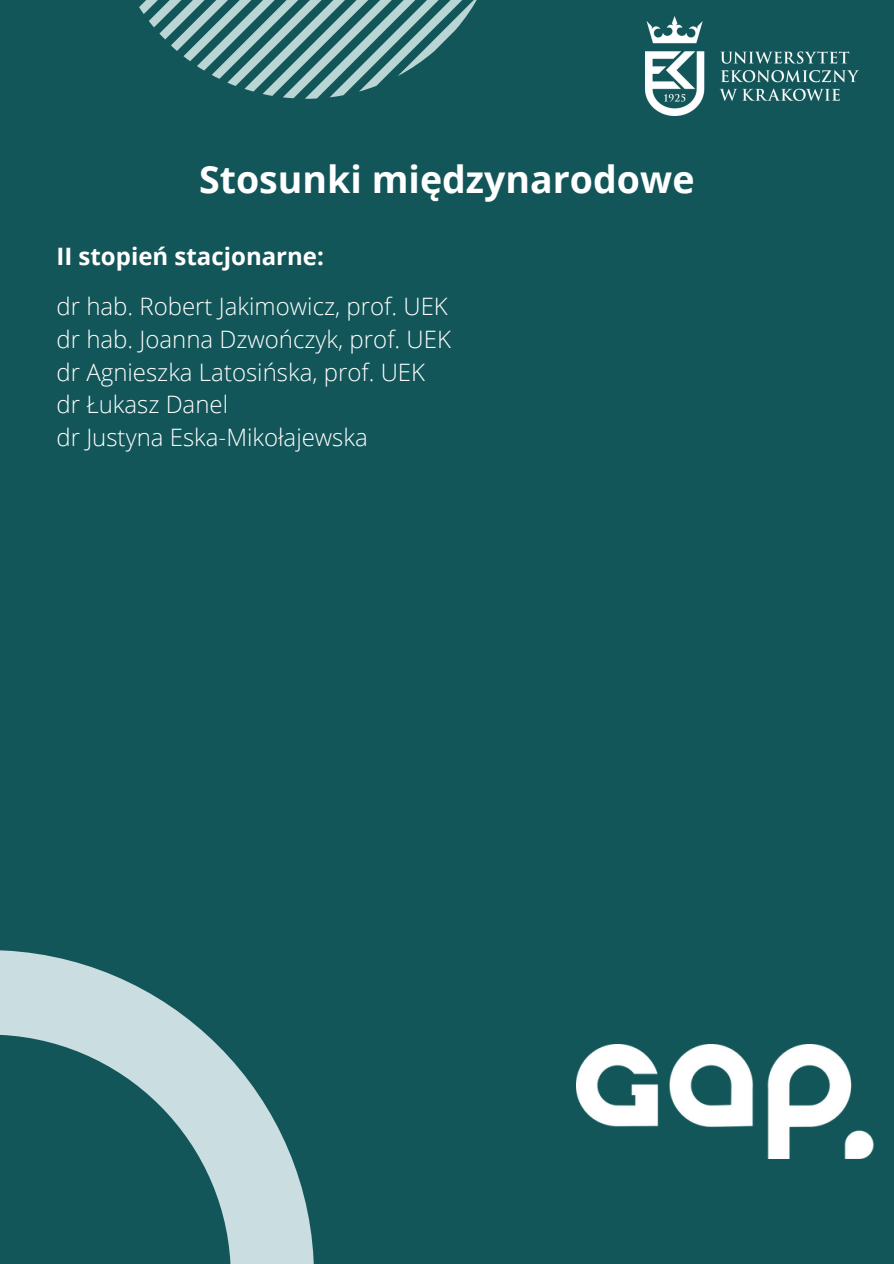
<style>
.page{position:relative;width:894px;height:1264px;background:#fff}
.page>*{position:absolute;margin:0;border:0;box-sizing:border-box;transform-origin:0 0}
.t1{font:700 37.5px "Open Sans";color:#fff}
.t2{font:300 24px "Open Sans";color:#fff}
.t3{font:700 24px "Open Sans";color:#fff}
</style>
<div class="page">
<div style="left:0;top:0;width:893px;height:1263px;background:#135659"></div>
<svg style="left:0;top:950px;width:314px;height:313px"></svg>
<svg style="left:0;top:1034px;width:230px;height:229px"></svg>
<svg style="left:139px;top:0;width:338px;height:99px"></svg>
<img style="left:645px;top:16px;width:213px;height:99px">
<img style="left:577px;top:1044px;width:297px;height:114px">
<h2 class="t1" style="left:199px;top:153px;width:496px">Stosunki międzynarodowe</h2>
<p class="t3" style="left:56px;top:239px;width:269px">II stopień stacjonarne:</p>
<p class="t2" style="left:56px;top:289px;width:393px">dr hab. Robert Jakimowicz, prof. UEK</p>
<p class="t2" style="left:56px;top:322px;width:396px">dr hab. Joanna Dzwończyk, prof. UEK</p>
<p class="t2" style="left:56px;top:355px;width:370px">dr Agnieszka Latosińska, prof. UEK</p>
<p class="t2" style="left:56px;top:387px;width:173px">dr Łukasz Danel</p>
<p class="t2" style="left:56px;top:420px;width:313px">dr Justyna Eska-Mikołajewska</p>
</div>
